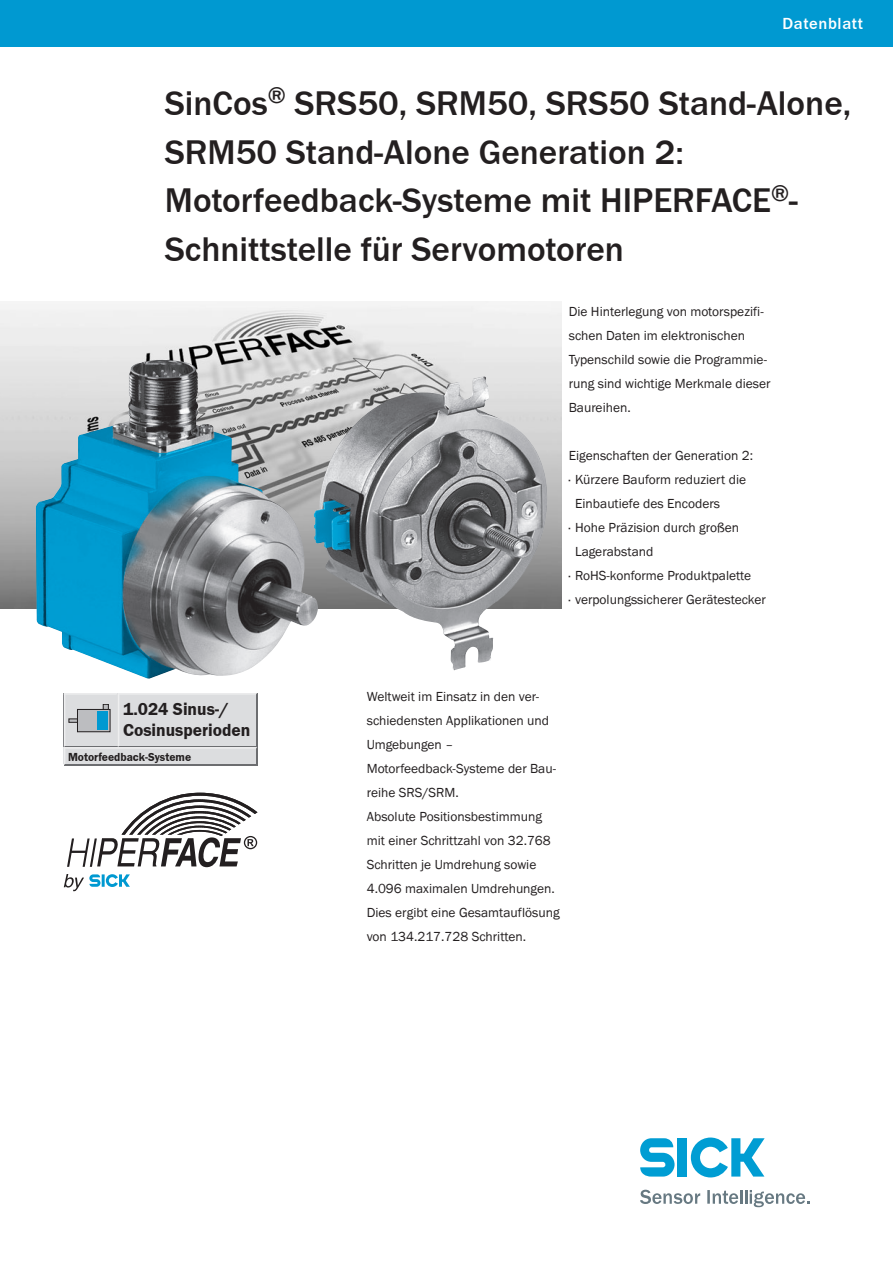
<style>
.page{position:relative;width:893px;height:1263px;background:#fff}
.page>*{position:absolute;margin:0;border:0;box-sizing:border-box;transform-origin:0 0}
.t1{font:500 35.25px/48.8px "SICK Franklin";color:#231f20}
.t2{font:700 18px/21px "SICK Franklin";color:#231f20}
.t3{font:500 16.5px "SICK Franklin";letter-spacing:.04em;color:#fff}
.t4{font:13.5px/24px "SICK Franklin";color:#231f20}
.t5{font:700 12px "SICK Franklin";color:#231f20;scale:.96 1}
</style>
<div class="page">
<div style="left:0;top:0;width:893px;height:47px;background:#0099d1"></div>
<svg style="left:640px;top:1138px;width:35px;height:38px"></svg>
<div style="left:678px;top:1138px;width:9px;height:38px;background:#009dd3"></div>
<svg style="left:691px;top:1137px;width:74px;height:40px"></svg>
<svg style="left:640px;top:1190px;width:60px;height:14px"></svg>
<svg style="left:707px;top:1190px;width:103px;height:17px"></svg>
<img style="left:0;top:302px;width:561px;height:306px">
<svg style="left:64px;top:693px;width:193px;height:72px;background:#d2d6d8"></svg>
<svg style="left:67px;top:793px;width:191px;height:74px"></svg>
<svg style="left:64px;top:874px;width:66px;height:17px"></svg>
<img style="left:36px;top:360px;width:283px;height:319px">
<img style="left:314px;top:376px;width:237px;height:294px">
<p class="t3" style="left:782px;top:14px;width:82px">Datenblatt</p>
<h1 class="t1" style="left:165px;top:79px;width:688px">SinCos<sup>®</sup> SRS50, SRM50, SRS50 Stand-Alone, SRM50 Stand-Alone Generation 2:<br>Motorfeedback-Systeme mit HIPERFACE<sup>®</sup>- Schnittstelle für Servomotoren</h1>
<h2 class="t2" style="left:123px;top:698px;width:129px">1.024 Sinus-/<br>Cosinusperioden</h2>
<p class="t5" style="left:68px;top:749px;width:130px">Motorfeedback-Systeme</p>
<p class="t4" style="left:569px;top:300px;width:203px">Die Hinterlegung von motorspezifi&shy;schen Daten im elektronischen<br>Typenschild sowie die Programmie&shy;rung sind wichtige Merkmale dieser<br>Baureihen.</p>
<p class="t4" style="left:569px;top:444px;width:186px">Eigenschaften der Generation 2:</p>
<p class="t4" style="left:569px;top:468px;width:179px">· Kürzere Bauform reduziert die</p>
<p class="t4" style="left:575px;top:492px;width:147px">Einbautiefe des Encoders</p>
<p class="t4" style="left:569px;top:516px;width:172px">· Hohe Präzision durch großen</p>
<p class="t4" style="left:575px;top:540px;width:80px">Lagerabstand</p>
<p class="t4" style="left:569px;top:564px;width:184px">· RoHS-konforme Produktpalette</p>
<p class="t4" style="left:569px;top:588px;width:199px">· verpolungssicherer Gerätestecker</p>
<p class="t4" style="left:367px;top:684px;width:194px">Weltweit im Einsatz in den ver&shy;schiedensten Applikationen und<br>Umgebungen –<br>Motorfeedback-Systeme der Bau&shy;reihe SRS/SRM.<br>Absolute Positionsbestimmung mit einer Schrittzahl von 32.768<br>Schritten je Umdrehung sowie<br>4.096 maximalen Umdrehungen.<br>Dies ergibt eine Gesamtauflösung von 134.217.728 Schritten.</p>
</div>
